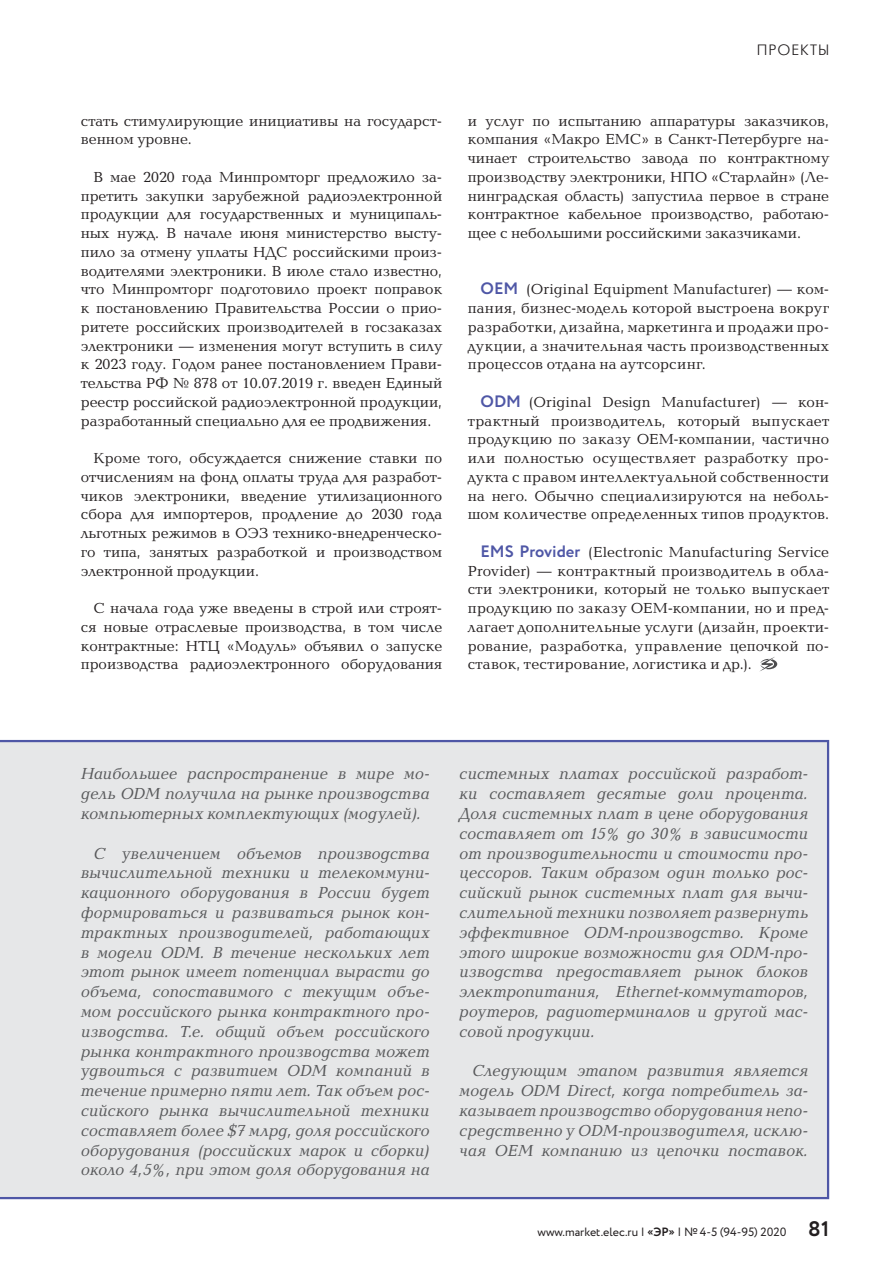
<style>
.page{position:relative;width:893px;height:1263px;background:#fff}
.page>*{position:absolute;margin:0;border:0;box-sizing:border-box;transform-origin:0 0}
.t1{font:italic 16.5px/19.8px "Baltica C";color:#58595b;text-align:justify}
.t2{font:15px/18.8px "Baltica C";color:#231f20;text-align:justify}
.t3{font:15px "Futuris C";letter-spacing:.065em;color:#231f20}
.t4{font:12px "Circe";color:#231f20}
.s1{font-family:"Circe";font-weight:700;font-size:16.5px;color:#4f57a6}
.s2{font-weight:700;font-size:10.5px}
.s3{font-weight:700}
.s4{font-weight:700;font-size:21px}
</style>
<div class="page">
<div style="left:0;top:740px;width:829px;height:459px;background:#e6e7e8"></div>
<svg style="left:760px;top:657px;width:17px;height:14px"></svg>
<p class="t2" style="left:81px;top:113px;width:363px">стать стимулирующие инициативы на государст&shy;венном уровне.</p>
<p class="t2" style="left:81px;top:169px;width:363px;text-indent:13px">В мае 2020 года Минпромторг предложило за&shy;претить закупки зарубежной радиоэлектронной продукции для государственных и муниципаль&shy;ных нужд. В начале июня министерство высту&shy;пило за отмену уплаты НДС российскими произ&shy;водителями электроники. В июле стало известно, что Минпромторг подготовило проект поправок к постановлению Правительства России о прио&shy;ритете российских производителей в госзаказах электроники — изменения могут вступить в силу к 2023 году. Годом ранее постановлением Прави&shy;тельства РФ № 878 от 10.07.2019 г. введен Единый реестр российской радиоэлектронной продукции, разработанный специально для ее продвижения.</p>
<p class="t2" style="left:81px;top:450px;width:363px;text-indent:13px">Кроме того, обсуждается снижение ставки по отчислениям на фонд оплаты труда для разработ&shy;чиков электроники, введение утилизационного сбора для импортеров, продление до 2030 года льготных режимов в ОЭЗ технико-внедренческо&shy;го типа, занятых разработкой и производством электронной продукции.</p>
<p class="t2" style="left:81px;top:600px;width:363px;text-indent:13px">С начала года уже введены в строй или строят&shy;ся новые отраслевые производства, в том числе контрактные: НТЦ «Модуль» объявил о запуске производства радиоэлектронного оборудования</p>
<p class="t3" style="left:757px;top:42px;width:74px">ПРОЕКТЫ</p>
<p class="t2" style="left:468px;top:113px;width:363px">и услуг по испытанию аппаратуры заказчиков, компания «Макро ЕМС» в Санкт-Петербурге на&shy;чинает строительство завода по контрактному производству электроники, НПО «Старлайн» (Ле&shy;нинградская область) запустила первое в стране контрактное кабельное производство, работаю&shy;щее с небольшими российскими заказчиками.</p>
<p class="t2" style="left:468px;top:282px;width:363px;text-indent:13px"><span class="s1">OEM</span> (Original Equipment Manufacturer) — ком&shy;пания, бизнес-модель которой выстроена вокруг разработки, дизайна, маркетинга и продажи про&shy;дукции, а значительная часть производственных процессов отдана на аутсорсинг.</p>
<p class="t2" style="left:468px;top:394px;width:363px;text-indent:13px"><span class="s1">ODM</span> (Original Design Manufacturer) — кон&shy;трактный производитель, который выпускает продукцию по заказу ОЕМ-компании, частично или полностью осуществляет разработку про&shy;дукта с правом интеллектуальной собственности на него. Обычно специализируются на неболь&shy;шом количестве определенных типов продуктов.</p>
<p class="t2" style="left:468px;top:544px;width:363px;text-indent:13px"><span class="s1">EMS Provider</span> (Electronic Manufacturing Service Provider) — контрактный производитель в обла&shy;сти электроники, который не только выпускает продукцию по заказу OEM-компании, но и пред&shy;лагает дополнительные услуги (дизайн, проекти&shy;рование, разработка, управление цепочкой по&shy;ставок, тестирование, логистика и др.).</p>
<p class="t1" style="left:81px;top:766px;width:350px">Наибольшее распространение в мире мо&shy;дель ODM получила на рынке производства компьютерных комплектующих (модулей).</p>
<p class="t1" style="left:81px;top:845px;width:350px;text-indent:13px">С увеличением объемов производства вычислительной техники и телекоммуни&shy;кационного оборудования в России будет формироваться и развиваться рынок кон&shy;трактных производителей, работающих в модели ODM. В течение нескольких лет этот рынок имеет потенциал вырасти до объема, сопоставимого с текущим объе&shy;мом российского рынка контрактного про&shy;изводства. Т.е. общий объем российского рынка контрактного производства может удвоиться с развитием ODM компаний в течение примерно пяти лет. Так объем рос&shy;сийского рынка вычислительной техники составляет более $7 млрд, доля российского оборудования (российских марок и сборки) около 4,5%, при этом доля оборудования на</p>
<p class="t1" style="left:459px;top:766px;width:350px">системных платах российской разработ&shy;ки составляет десятые доли процента.<br>Доля системных плат в цене оборудования составляет от 15% до 30% в зависимости от производительности и стоимости про&shy;цессоров. Таким образом один только рос&shy;сийский рынок системных плат для вычи&shy;слительной техники позволяет развернуть эффективное ODM-производство. Кроме этого широкие возможности для ODM-про&shy;изводства предоставляет рынок блоков электропитания, Ethernet-коммутаторов, роутеров, радиотерминалов и другой мас&shy;совой продукции.</p>
<p class="t1" style="left:459px;top:1063px;width:350px;text-indent:13px">Следующим этапом развития является модель ODM Direct, когда потребитель за&shy;казывает производство оборудования непо&shy;средственно у ODM-производителя, исклю&shy;чая OEM компанию из цепочки поставок.</p>
<p class="t4" style="left:538px;top:1224px;width:293px">www.market.elec.ru | <span class="s2">«</span><span class="s3">ЭР</span><span class="s2">»</span> | №4-5 (94-95) 2020 <span class="s4">81</span></p>
</div>
